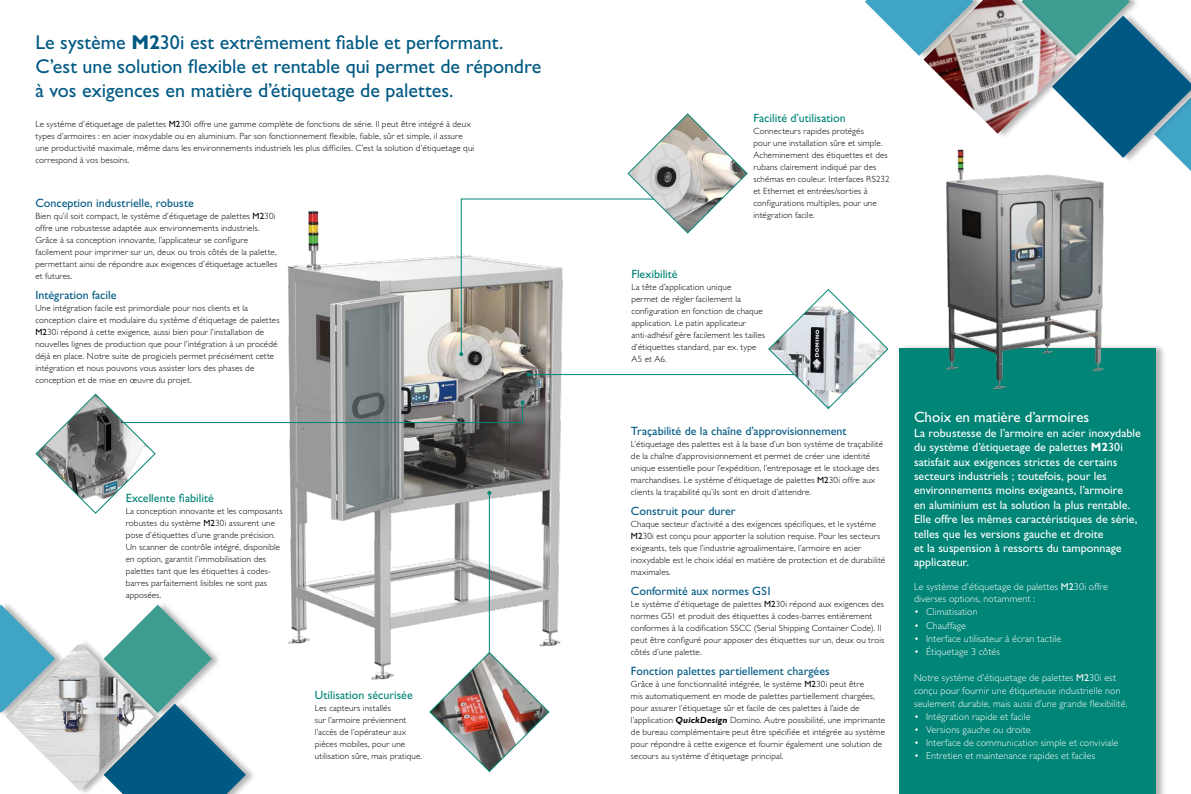
<style>
.page{position:relative;width:1191px;height:794px;background:#fff}
.page>*{position:absolute;margin:0;border:0;box-sizing:border-box;transform-origin:0 0}
.t1{font:20px/24px "Gill Sans Std";color:#005983}
.t2{font:15px "Gill Sans Std";color:#fff}
.t3{font:12px/14.4px "Gill Sans Std";color:#fff}
.t4{font:12px "Gill Sans Std";color:#005983}
.t5{font:12px "Gill Sans Std";color:#008576}
.t6{font:300 10px/13px "Gill Sans Std";letter-spacing:.01em;color:#fff}
.t7{font:300 9px/12px "Gill Sans Std";letter-spacing:.015em;color:#000}
.s1{font-weight:700}
.s2{font-weight:400}
.s3{font-weight:700;font-style:italic}
</style>
<div class="page">
<img style="left:280px;top:204px;width:295px;height:476px">
<div style="left:899px;top:344px;width:267px;height:450px;background:#000;opacity:.3"></div>
<div style="left:899px;top:349px;width:256px;height:445px;background:#008576"></div>
<hr style="left:461px;top:198px;width:209px;height:1px;background:#008576">
<hr style="left:120px;top:422px;width:402px;height:1px;background:#008576">
<hr style="left:461px;top:198px;width:1px;height:156px;background:#008576">
<svg style="left:459px;top:352px;width:4px;height:4px"></svg>
<hr style="left:489px;top:493px;width:1px;height:176px;background:#008576">
<svg style="left:487px;top:491px;width:4px;height:4px"></svg>
<img style="left:428px;top:651px;width:122px;height:121px">
<svg style="left:627px;top:113px;width:121px;height:121px"></svg>
<hr style="left:528px;top:374px;width:296px;height:1px;background:#008576">
<svg style="left:526px;top:372px;width:4px;height:4px"></svg>
<svg style="left:35px;top:393px;width:121px;height:121px"></svg>
<svg style="left:520px;top:400px;width:4px;height:23px"></svg>
<svg style="left:767px;top:289px;width:122px;height:120px"></svg>
<svg style="left:1082px;top:0;width:109px;height:171px"></svg>
<div style="left:924px;top:0;width:158px;height:139px;background:#000;opacity:.3"></div>
<img style="left:924px;top:0;width:147px;height:134px">
<div style="left:865px;top:0;width:118px;height:61px;background:#000;opacity:.3"></div>
<svg style="left:865px;top:0;width:108px;height:56px"></svg>
<img style="left:939px;top:147px;width:172px;height:243px">
<div style="left:104px;top:699px;width:152px;height:95px;background:#000;opacity:.3"></div>
<svg style="left:124px;top:604px;width:122px;height:190px"></svg>
<div style="left:6px;top:638px;width:158px;height:156px;background:#000;opacity:.3"></div>
<img style="left:6px;top:642px;width:148px;height:149px">
<div style="left:0;top:600px;width:66px;height:118px;background:#000;opacity:.3"></div>
<svg style="left:0;top:604px;width:55px;height:109px"></svg>
<h1 class="t1" style="left:35px;top:30px;width:507px">Le système <span class="s1">M2</span>30i est extrêmement fiable et performant.<br>C’est une solution flexible et rentable qui permet de répondre à vos exigences en matière d’étiquetage de palettes.</h1>
<p class="t7" style="left:35px;top:118px;width:440px">Le système d’étiquetage de palettes <span class="s2">M2</span>30i offre une gamme complète de fonctions de série. Il peut être intégré à deux types d’armoires : en acier inoxydable ou en aluminium. Par son fonctionnement flexible, fiable, sûr et simple, il assure une productivité maximale, même dans les environnements industriels les plus difficiles. C’est la solution d’étiquetage qui correspond à vos besoins.</p>
<h3 class="t4" style="left:35px;top:196px;width:160px">Conception industrielle, robuste</h3>
<p class="t7" style="left:35px;top:210px;width:243px">Bien qu’il soit compact, le système d’étiquetage de palettes <span class="s2">M2</span>30i offre une robustesse adaptée aux environnements industriels.<br>Grâce à sa conception innovante, l’applicateur se configure facilement pour imprimer sur un, deux ou trois côtés de la palette, permettant ainsi de répondre aux exigences d’étiquetage actuelles et futures.</p>
<h3 class="t4" style="left:35px;top:288px;width:82px">Intégration facile</h3>
<p class="t7" style="left:35px;top:302px;width:246px">Une intégration facile est primordiale pour nos clients et la conception claire et modulaire du système d’étiquetage de palettes <span class="s2">M2</span>30i répond à cette exigence, aussi bien pour l’installation de nouvelles lignes de production que pour l’intégration à un procédé déjà en place. Notre suite de progiciels permet précisément cette intégration et nous pouvons vous assister lors des phases de conception et de mise en œuvre du projet.</p>
<h3 class="t5" style="left:126px;top:491px;width:90px">Excellente fiabilité</h3>
<p class="t7" style="left:126px;top:505px;width:158px">La conception innovante et les composants robustes du système <span class="s2">M2</span>30i assurent une pose d’étiquettes d’une grande précision.<br>Un scanner de contrôle intégré, disponible en option, garantit l’immobilisation des palettes tant que les étiquettes à codes&shy;barres parfaitement lisibles ne sont pas apposées.</p>
<h3 class="t5" style="left:315px;top:687px;width:99px">Utilisation sécurisée</h3>
<p class="t7" style="left:315px;top:701px;width:109px">Les capteurs installés<br>sur l’armoire préviennent l’accès de l’opérateur aux pièces mobiles, pour une utilisation sûre, mais pratique.</p>
<h3 class="t5" style="left:753px;top:111px;width:94px">Facilité d’utilisation</h3>
<p class="t7" style="left:753px;top:125px;width:138px">Connecteurs rapides protégés<br>pour une installation sûre et simple.<br>Acheminement des étiquettes et des rubans clairement indiqué par des schémas en couleur. Interfaces RS232 et Ethernet et entrées/sorties à configurations multiples, pour une intégration facile.</p>
<h3 class="t5" style="left:631px;top:267px;width:48px">Flexibilité</h3>
<p class="t7" style="left:631px;top:281px;width:135px">La tête d’application unique<br>permet de régler facilement la configuration en fonction de chaque application. Le patin applicateur anti-adhésif gère facilement les tailles d’étiquettes standard, par ex. type<br>A5 et A6.</p>
<h3 class="t4" style="left:631px;top:424px;width:217px">Traçabilité de la chaîne d’approvisionnement</h3>
<p class="t7" style="left:631px;top:438px;width:254px">L’étiquetage des palettes est à la base d’un bon système de traçabilité de la chaîne d’approvisionnement et permet de créer une identité unique essentielle pour l’expédition, l’entreposage et le stockage des marchandises. Le système d’étiquetage de palettes <span class="s2">M2</span>30i offre aux clients la traçabilité qu’ils sont en droit d’attendre.</p>
<h3 class="t4" style="left:631px;top:504px;width:106px">Construit pour durer</h3>
<p class="t7" style="left:631px;top:518px;width:256px">Chaque secteur d’activité a des exigences spécifiques, et le système <span class="s2">M2</span>30i est conçu pour apporter la solution requise. Pour les secteurs exigeants, tels que l’industrie agroalimentaire, l’armoire en acier inoxydable est le choix idéal en matière de protection et de durabilité maximales.</p>
<h3 class="t4" style="left:631px;top:584px;width:143px">Conformité aux normes GS1</h3>
<p class="t7" style="left:631px;top:598px;width:255px">Le système d’étiquetage de palettes <span class="s2">M2</span>30i répond aux exigences des normes GS1 et produit des étiquettes à codes-barres entièrement conformes à la codification SSCC (Serial Shipping Container Code). Il peut être configuré pour apposer des étiquettes sur un, deux ou trois côtés d’une palette.</p>
<h3 class="t4" style="left:631px;top:663px;width:200px">Fonction palettes partiellement chargées</h3>
<p class="t7" style="left:631px;top:677px;width:256px">Grâce à une fonctionnalité intégrée, le système <span class="s2">M2</span>30i peut être<br>mis automatiquement en mode de palettes partiellement chargées, pour assurer l’étiquetage sûr et facile de ces palettes à l’aide de l’application <span class="s3">QuickDesign</span> Domino. Autre possibilité, une imprimante de bureau complémentaire peut être spécifiée et intégrée au système pour répondre à cette exigence et fournir également une solution de secours au système d’étiquetage principal.</p>
<h2 class="t2" style="left:914px;top:409px;width:177px">Choix en matière d’armoires</h2>
<p class="t3" style="left:914px;top:426px;width:228px">La robustesse de l’armoire en acier inoxydable du système d’étiquetage de palettes <span class="s1">M2</span>30i satisfait aux exigences strictes de certains secteurs industriels ; toutefois, pour les environnements moins exigeants, l’armoire<br>en aluminium est la solution la plus rentable.<br>Elle offre les mêmes caractéristiques de série, telles que les versions gauche et droite<br>et la suspension à ressorts du tamponnage applicateur.</p>
<p class="t6" style="left:914px;top:581px;width:195px;line-height:12px">Le système d’étiquetage de palettes <span class="s2">M2</span>30i offre diverses options, notamment :</p>
<p class="t6" style="left:914px;top:606px;width:65px">• Climatisation</p>
<p class="t6" style="left:914px;top:619px;width:54px">• Chauffage</p>
<p class="t6" style="left:914px;top:632px;width:149px">• Interface utilisateur à écran tactile</p>
<p class="t6" style="left:914px;top:645px;width:87px">• Étiquetage 3 côtés</p>
<p class="t6" style="left:914px;top:671px;width:215px">Notre système d’étiquetage de palettes <span class="s2">M2</span>30i est conçu pour fournir une étiqueteuse industrielle non seulement durable, mais aussi d’une grande flexibilité.</p>
<p class="t6" style="left:914px;top:710px;width:118px">• Intégration rapide et facile</p>
<p class="t6" style="left:914px;top:723px;width:118px">• Versions gauche ou droite</p>
<p class="t6" style="left:914px;top:736px;width:206px">• Interface de communication simple et conviviale</p>
<p class="t6" style="left:914px;top:749px;width:183px">• Entretien et maintenance rapides et faciles</p>
</div>
